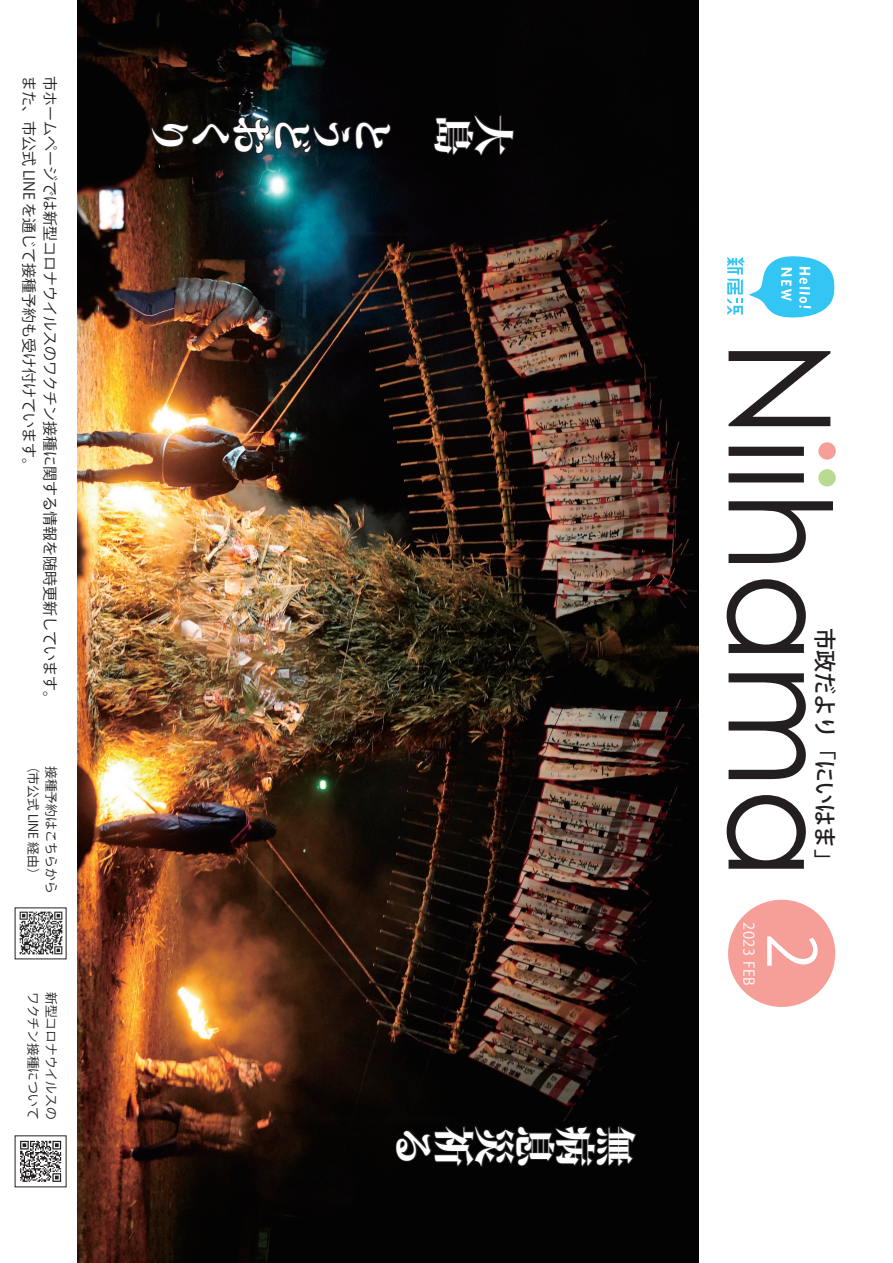
<style>
.page{position:relative;width:893px;height:1263px;background:#fff}
.page>*{position:absolute;margin:0;border:0;box-sizing:border-box;transform-origin:0 0}
.t1{font:141.75px "Century Gothic";color:#231f20;scale:.94 1}
.t2{font:66.15px "Koz Go Pro";color:#fff}
.t3{font:800 40.5px/40.5px "Koz Min Pro";color:#fff}
.t4{font:500 22.5px "Koz Go Pr 6 N";color:#231f20}
.t5{font:15px "Koz Go Pro";color:#231f20}
.t6{font:14.7px "Koz Go Pro";letter-spacing:.04em;color:#fff}
.t7{font:12.75px "Koz Go Pro";color:#231f20}
</style>
<div class="page">
<svg style="left:20px;top:1141px;width:41px;height:41px"></svg>
<img style="left:19px;top:911px;width:44px;height:44px">
<img style="left:78px;top:0;width:620px;height:1263px">
<div style="left:728px;top:900px;width:107px;height:107px;background:#f69e98;border-radius:50%"></div>
<svg style="left:727px;top:256px;width:107px;height:62px"></svg>
<div style="left:818px;top:442px;width:18px;height:18px;background:#f69e98;border-radius:50%"></div>
<div style="left:818px;top:469px;width:18px;height:17px;background:#bada92;border-radius:50%"></div>
<svg style="left:394px;top:1123px;width:244px;height:45px;background:#0f0d0d"></svg>
<svg style="left:432px;top:113px;width:84px;height:44px;background:#0e0b0c"></svg>
<svg style="left:150px;top:115px;width:242px;height:40px;background:#13191b"></svg>
<p class="t5" style="left:39px;top:76px;width:399px;rotate:90deg">また、市公式 LINE を通じて接種予約も受け付けています。</p>
<p class="t5" style="left:60px;top:76px;width:631px;rotate:90deg">市ホームページでは新型コロナウイルスのワクチン接種に関する情報を随時更新しています。</p>
<p class="t7" style="left:41px;top:759px;width:123px;rotate:90deg">（市公式 LINE 経由）</p>
<p class="t7" style="left:59px;top:766px;width:129px;rotate:90deg">接種予約はこちらから</p>
<p class="t7" style="left:41px;top:992px;width:129px;rotate:90deg">ワクチン接種について</p>
<p class="t7" style="left:59px;top:992px;width:129px;rotate:90deg">新型コロナウイルスの</p>
<h3 class="t3" style="left:395px;top:115px;width:41px;rotate:90deg">とうどおくり</h3>
<h3 class="t3" style="left:516px;top:115px;width:42px;rotate:90deg">大島</h3>
<h3 class="t3" style="left:638px;top:1126px;width:43px;text-align:justify;rotate:90deg">無病息災祈る</h3>
<h1 class="t1" style="left:879px;top:339px;width:575px;rotate:90deg">Niihama</h1>
<h3 class="t4" style="left:837px;top:628px;width:244px;rotate:90deg">市政だより「にいはま」</h3>
<p class="t6" style="left:758px;top:922px;width:65px;rotate:90deg">2023 FEB</p>
<h2 class="t2" style="left:834px;top:933px;width:38px;rotate:90deg">2</h2>
</div>
